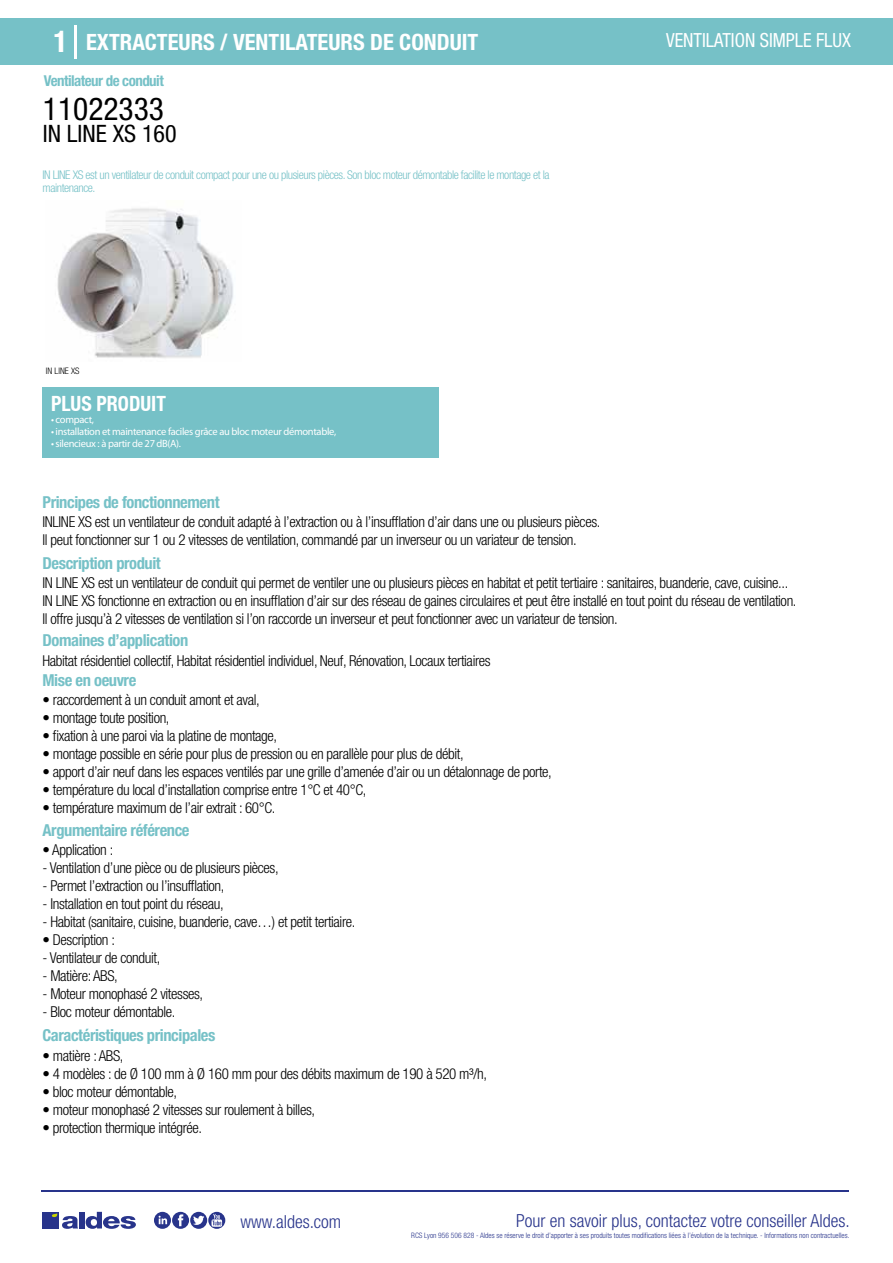
<style>
.page{position:relative;width:893px;height:1263px;background:#fff}
.page>*{position:absolute;margin:0;border:0;box-sizing:border-box;transform-origin:0 0}
.t1{font:condensed 31.5px "Helvetica Neue LT Std";color:#000}
.t2{font:condensed 24px "Helvetica Neue LT Std";color:#000}
.t3{font:700 condensed 22.5px "Helvetica Neue LT Std";color:#fff}
.t4{font:700 condensed 21px "Helvetica Neue";color:#fff;scale:.95 1}
.t5{font:condensed 19.5px "Helvetica Neue LT Std";color:#fff;scale:.95 1}
.t6{font:300 condensed 18px "Helvetica Neue";color:#28348b}
.t7{font:700 condensed 16.5px "Helvetica Neue LT Std";letter-spacing:-.025em;color:#76c1c7}
.t8{font:300 condensed 15px/18px "Helvetica Neue LT Std";letter-spacing:-.025em;color:#000}
.t9{font:700 condensed 15px "Helvetica Neue LT Std";letter-spacing:-.035em;color:#76c1c7}
.t10{font:300 condensed 12px/13.5px "Helvetica Neue LT Std";letter-spacing:-.035em;color:#76c1c7}
.t11{font:10.5px "Myriad Pro";letter-spacing:-.03em;color:#fff}
.t12{font:300 condensed 9px "Helvetica Neue";color:#000}
.t13{font:300 condensed 7.5px "Helvetica Neue";color:#28348b}
.s1{font-size:30px}
</style>
<div class="page">
<div style="left:0;top:18px;width:893px;height:46px;background:#76c1c7"></div>
<div style="left:43px;top:387px;width:396px;height:70px;background:#76c1c7"></div>
<hr style="left:74px;top:25px;width:2px;height:33px;background:#fff">
<svg style="left:57px;top:208px;width:176px;height:150px"></svg>
<hr style="left:41px;top:1190px;width:808px;height:1px;background:#28348b">
<svg style="left:154px;top:1212px;width:71px;height:17px"></svg>
<div style="left:42px;top:1212px;width:17px;height:16px;background:#28348b"></div>
<div style="left:79px;top:1212px;width:5px;height:16px;background:#28348b"></div>
<svg style="left:86px;top:1212px;width:50px;height:17px"></svg>
<svg style="left:52px;top:1213px;width:26px;height:16px"></svg>
<h3 class="t3" style="left:54px;top:28px;width:426px"><span class="s1">1</span> EXTRACTEURS / VENTILATEURS DE CONDUIT</h3>
<h3 class="t5" style="left:666px;top:29px;width:196px">VENTILATION SIMPLE FLUX</h3>
<p class="t9" style="left:44px;top:71px;width:121px">Ventilateur de conduit</p>
<h1 class="t1" style="left:43px;top:91px;width:122px">11022333</h1>
<h2 class="t2" style="left:43px;top:120px;width:135px">IN LINE XS 160</h2>
<p class="t10" style="left:43px;top:167px;width:509px">IN LINE XS est un ventilateur de conduit compact pour une ou plusieurs pièces. Son bloc moteur démontable facilite le montage et la maintenance.</p>
<p class="t12" style="left:46px;top:365px;width:35px">IN LINE XS</p>
<h3 class="t4" style="left:51px;top:391px;width:122px">PLUS PRODUIT</h3>
<p class="t11" style="left:51px;top:413px;width:45px">• compact,</p>
<p class="t11" style="left:51px;top:425px;width:287px">• installation et maintenance faciles grâce au bloc moteur démontable,</p>
<p class="t11" style="left:51px;top:437px;width:132px">• silencieux : à partir de 27 dB(A).</p>
<p class="t7" style="left:43px;top:492px;width:179px">Principes de fonctionnement</p>
<p class="t8" style="left:43px;top:513px;width:559px">INLINE XS est un ventilateur de conduit adapté à l’extraction ou à l’insufflation d’air dans une ou plusieurs pièces.<br>Il peut fonctionner sur 1 ou 2 vitesses de ventilation, commandé par un inverseur ou un variateur de tension.</p>
<p class="t8" style="left:43px;top:573px;width:755px">IN LINE XS est un ventilateur de conduit qui permet de ventiler une ou plusieurs pièces en habitat et petit tertiaire : sanitaires, buanderie, cave, cuisine...<br>IN LINE XS fonctionne en extraction ou en insufflation d’air sur des réseau de gaines circulaires et peut être installé en tout point du réseau de ventilation.<br>Il offre jusqu’à 2 vitesses de ventilation si l’on raccorde un inverseur et peut fonctionner avec un variateur de tension.</p>
<p class="t8" style="left:43px;top:651px;width:450px">Habitat résidentiel collectif, Habitat résidentiel individuel, Neuf, Rénovation, Locaux tertiaires</p>
<p class="t8" style="left:43px;top:691px;width:219px">• raccordement à un conduit amont et aval,</p>
<p class="t8" style="left:43px;top:709px;width:129px">• montage toute position,</p>
<p class="t8" style="left:43px;top:727px;width:236px">• fixation à une paroi via la platine de montage,</p>
<p class="t8" style="left:43px;top:745px;width:423px">• montage possible en série pour plus de pression ou en parallèle pour plus de débit,</p>
<p class="t8" style="left:43px;top:763px;width:511px">• apport d’air neuf dans les espaces ventilés par une grille d’amenée d’air ou un détalonnage de porte,</p>
<p class="t8" style="left:43px;top:781px;width:325px">• température du local d’installation comprise entre 1°C et 40°C,</p>
<p class="t8" style="left:43px;top:799px;width:234px">• température maximum de l’air extrait : 60°C.</p>
<p class="t7" style="left:43px;top:553px;width:120px">Description produit</p>
<p class="t7" style="left:43px;top:630px;width:147px">Domaines d’application</p>
<p class="t7" style="left:43px;top:670px;width:95px">Mise en oeuvre</p>
<p class="t7" style="left:43px;top:820px;width:149px">Argumentaire référence</p>
<p class="t8" style="left:43px;top:841px;width:72px">• Application :</p>
<p class="t8" style="left:43px;top:859px;width:238px">- Ventilation d’une pièce ou de plusieurs pièces,</p>
<p class="t8" style="left:43px;top:877px;width:183px">- Permet l’extraction ou l’insufflation,</p>
<p class="t8" style="left:43px;top:895px;width:183px">- Installation en tout point du réseau,</p>
<p class="t8" style="left:43px;top:913px;width:314px">- Habitat (sanitaire, cuisine, buanderie, cave…) et petit tertiaire.</p>
<p class="t8" style="left:43px;top:931px;width:74px">• Description :</p>
<p class="t8" style="left:43px;top:949px;width:119px">- Ventilateur de conduit,</p>
<p class="t8" style="left:43px;top:967px;width:77px">- Matière: ABS,</p>
<p class="t8" style="left:43px;top:985px;width:162px">- Moteur monophasé 2 vitesses,</p>
<p class="t8" style="left:43px;top:1003px;width:134px">- Bloc moteur démontable.</p>
<p class="t7" style="left:43px;top:1025px;width:174px">Caractéristiques principales</p>
<p class="t8" style="left:43px;top:1046px;width:82px">• matière : ABS,</p>
<p class="t8" style="left:43px;top:1064px;width:446px">• 4 modèles : de Ø 100 mm à Ø 160 mm pour des débits maximum de 190 à 520 m³/h,</p>
<p class="t8" style="left:43px;top:1082px;width:136px">• bloc moteur démontable,</p>
<p class="t8" style="left:43px;top:1100px;width:274px">• moteur monophasé 2 vitesses sur roulement à billes,</p>
<p class="t8" style="left:43px;top:1118px;width:161px">• protection thermique intégrée.</p>
<p class="t6" style="left:240px;top:1211px;width:102px">www.aldes.com</p>
<p class="t6" style="left:516px;top:1211px;width:335px">Pour en savoir plus, contactez votre conseiller Aldes.</p>
<p class="t13" style="left:411px;top:1230px;width:440px">RCS Lyon 956 506 828 - Aldes se réserve le droit d’apporter à ses produits toutes modifications liées à l’évolution de la technique. - Informations non contractuelles.</p>
</div>
